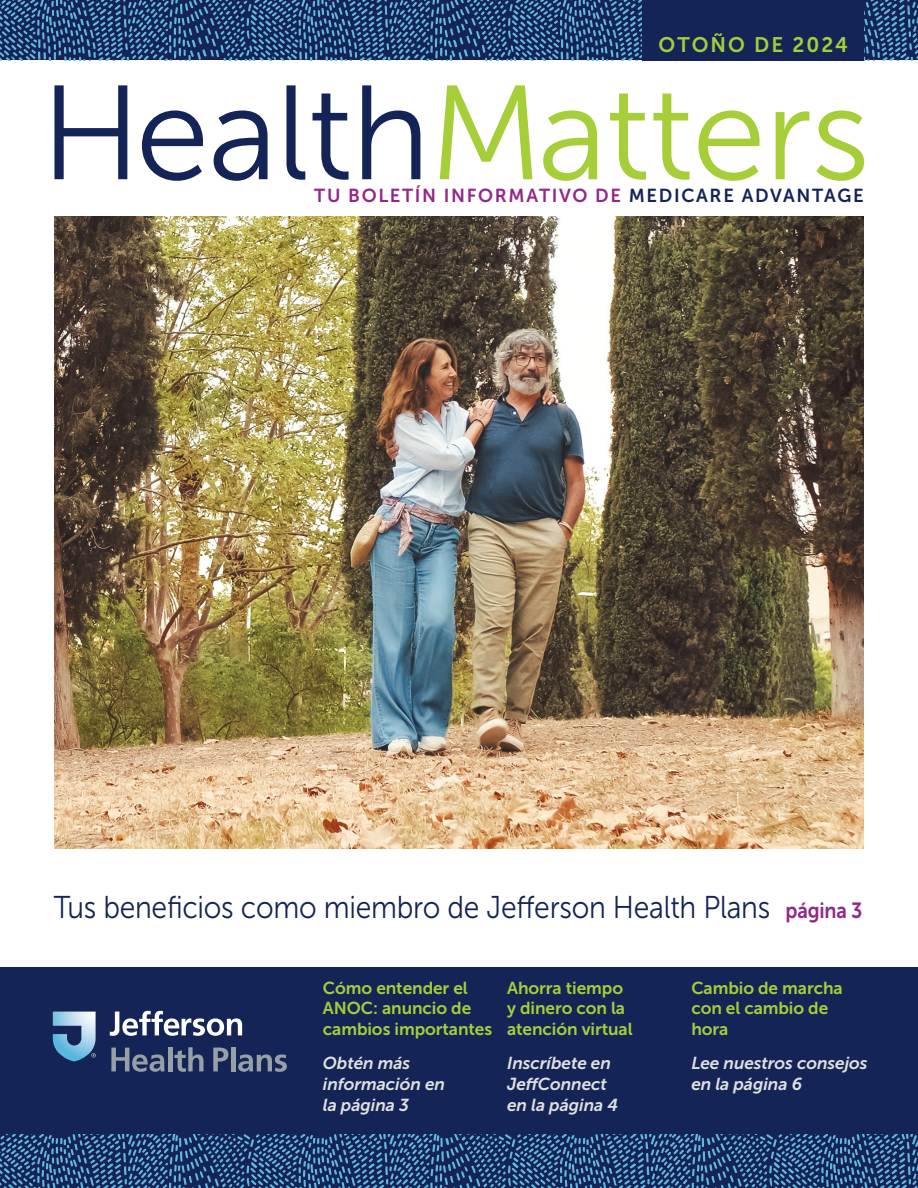
<style>
.page{position:relative;width:918px;height:1188px;background:#fff}
.page>*{position:absolute;margin:0;border:0;box-sizing:border-box;transform-origin:0 0}
.Cover_-_Headers-H1{font:133.5px "Museo Sans 300";letter-spacing:-.01em;color:#a6ce39}
.Cover_-_Article_Spotlight-H3{font:31.5px "Museo Sans 300";letter-spacing:-.01em;color:#152456;scale:.9 1}
.Cover_-_Season_Year-P{font:21px "Museo Sans 700";letter-spacing:.1em;color:#a6ce39}
.Cover_-_Subhead-H2{font:18.75px "Museo Sans 700";letter-spacing:.09em;color:#932789}
.Cover_-_Article_Title-P{font:17.25px/20.7px "Museo Sans 700";letter-spacing:-.005em;color:#a6ce39}
.Cover_-_Article_Title-P-2{font:italic 17.25px/20.7px "Museo Sans 700";letter-spacing:-.005em;color:#dfe1df}
.s1{color:#152456}
.s2{font-family:"Museo Sans 700";font-size:21.9px;color:#932789}
</style>
<div class="page">
<svg style="left:0;top:0;width:918px;height:60px;background:#294c7b"></svg>
<svg style="left:0;top:1134px;width:918px;height:54px;background:#294c7b"></svg>
<img style="left:54px;top:216px;width:810px;height:633px">
<div style="left:0;top:968px;width:918px;height:166px;background:#152456"></div>
<svg style="left:53px;top:1012px;width:43px;height:50px"></svg>
<svg style="left:110px;top:1011px;width:132px;height:25px"></svg>
<svg style="left:174px;top:1047px;width:30px;height:25px"></svg>
<hr style="left:168px;top:1047px;width:4px;height:24px;background:#97a0a5">
<hr style="left:231px;top:1047px;width:4px;height:24px;background:#97a0a5">
<svg style="left:238px;top:1054px;width:49px;height:18px"></svg>
<svg style="left:111px;top:1048px;width:53px;height:24px"></svg>
<svg style="left:213px;top:1048px;width:15px;height:23px"></svg>
<div style="left:643px;top:0;width:221px;height:60px;background:#152456"></div>
<p class="Cover_-_Season_Year-P" style="left:659px;top:33px;width:191px">OTOÑO DE 2024</p>
<h1 class="Cover_-_Headers-H1" style="left:41px;top:61px;width:831px"><span class="s1">Health</span>Matters</h1>
<h2 class="Cover_-_Subhead-H2" style="left:314px;top:186px;width:551px">TU BOLETÍN INFORMATIVO DE <span class="s1">MEDICARE ADVANTAGE</span></h2>
<h3 class="Cover_-_Article_Spotlight-H3" style="left:54px;top:890px;width:900px">Tus beneficios como miembro de Jefferson Health Plans <span class="s2">página 3</span></h3>
<p class="Cover_-_Article_Title-P" style="left:323px;top:977px;width:171px">Cómo entender el<br>ANOC: anuncio de cambios importantes</p>
<p class="Cover_-_Article_Title-P-2" style="left:323px;top:1053px;width:124px">Obtén más información en la página 3</p>
<p class="Cover_-_Article_Title-P" style="left:507px;top:977px;width:127px">Ahorra tiempo y dinero con la atención virtual</p>
<p class="Cover_-_Article_Title-P-2" style="left:507px;top:1053px;width:112px">Inscríbete en<br>JeffConnect en la página 4</p>
<p class="Cover_-_Article_Title-P" style="left:691px;top:977px;width:153px">Cambio de marcha con el cambio de hora</p>
<p class="Cover_-_Article_Title-P-2" style="left:691px;top:1053px;width:178px">Lee nuestros consejos en la página 6</p>
</div>
